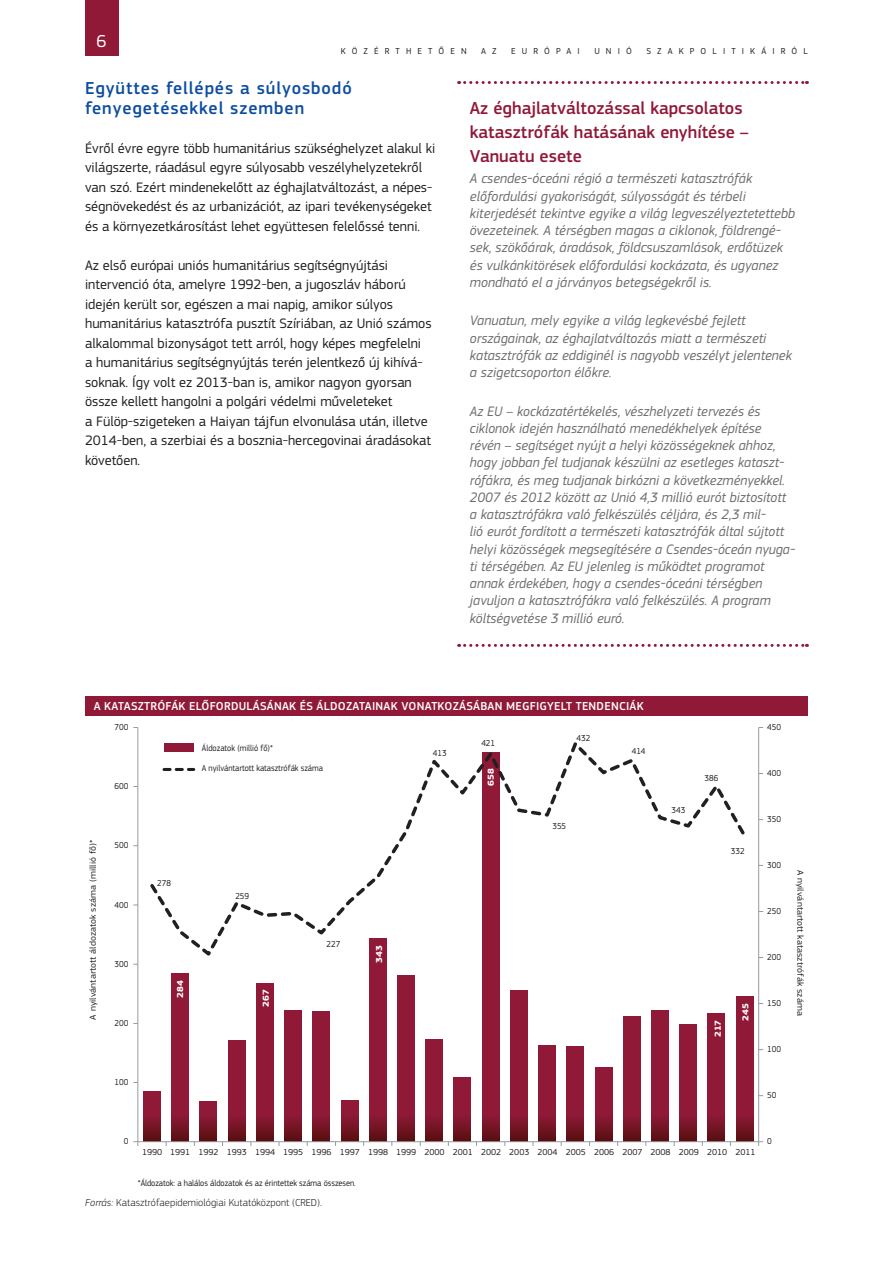
<style>
.page{position:relative;width:893px;height:1263px;background:#fff}
.page>*{position:absolute;margin:0;border:0;box-sizing:border-box;transform-origin:0 0}
.Box_Title{font:500 18px/24px "EC Square Sans Pro";color:#901938}
.Heading03{font:500 18px/19.5px "EC Square Sans Pro";letter-spacing:.05em;color:#0d4da1}
.t1{font:18px "EC Square Sans Pro";color:#fff}
.BodyText{font:14.25px/19.5px "EC Square Sans Pro";color:#231f20}
.Box_fin{font:italic 14.25px/17.2px "EC Square Sans Pro";letter-spacing:.005em;color:#6c6d70;scale:.96 1}
.Box{font:italic 14.25px/17.2px "EC Square Sans Pro";letter-spacing:.005em;color:#6c6d70}
.Graph_Title{font:500 12px "EC Square Sans Pro";letter-spacing:.02em;color:#fff}
.source{font:300 10.5px "EC Square Sans Pro";letter-spacing:.005em;color:#231f20}
.t2{font:9px "EC Square Sans Pro";color:#231f20;scale:.92 1}
.t3{font:9px "EC Square Sans Pro";color:#231f20}
.t4{font:9px "EC Square Sans Pro";color:#231f20;scale:1.09 1}
.t5{font:9px "EC Square Sans Pro";letter-spacing:.68em;color:#231f20}
.t6{font:700 9px "EC Square Sans Pro";letter-spacing:.005em;color:#fff;scale:1.09 1}
.s1{font-style:italic}
</style>
<div class="page">
<div style="left:85px;top:0;width:33px;height:55px;background:#901938"></div>
<svg style="left:459px;top:81px;width:348px;height:3px"></svg>
<svg style="left:459px;top:644px;width:348px;height:3px"></svg>
<svg style="left:736px;top:997px;width:17px;height:144px;background:#8a1834"></svg>
<svg style="left:708px;top:1013px;width:17px;height:128px;background:#891833"></svg>
<svg style="left:680px;top:1024px;width:17px;height:117px;background:#891733"></svg>
<svg style="left:651px;top:1010px;width:17px;height:131px;background:#8a1833"></svg>
<svg style="left:623px;top:1017px;width:17px;height:124px;background:#891833"></svg>
<svg style="left:595px;top:1067px;width:17px;height:74px"></svg>
<svg style="left:567px;top:1047px;width:17px;height:94px;background:#871732"></svg>
<svg style="left:539px;top:1046px;width:17px;height:95px;background:#871732"></svg>
<svg style="left:510px;top:991px;width:17px;height:150px;background:#8a1834"></svg>
<svg style="left:482px;top:959px;width:17px;height:182px;background:#8b1835"></svg>
<svg style="left:454px;top:1077px;width:17px;height:64px"></svg>
<svg style="left:426px;top:1039px;width:17px;height:102px;background:#881732"></svg>
<svg style="left:397px;top:975px;width:18px;height:166px;background:#8b1834"></svg>
<svg style="left:369px;top:959px;width:17px;height:182px;background:#8b1835"></svg>
<div style="left:341px;top:1100px;width:17px;height:42px;background:linear-gradient(to bottom,#9e1c42,#5d1014)"></div>
<svg style="left:313px;top:1012px;width:17px;height:129px;background:#8a1833"></svg>
<svg style="left:285px;top:1010px;width:17px;height:131px;background:#8a1833"></svg>
<svg style="left:256px;top:983px;width:17px;height:158px;background:#8b1834"></svg>
<svg style="left:228px;top:1040px;width:17px;height:101px;background:#881732"></svg>
<div style="left:200px;top:1101px;width:17px;height:41px;background:linear-gradient(to bottom,#9e1c42,#5b1013)"></div>
<svg style="left:172px;top:974px;width:17px;height:167px;background:#8b1834"></svg>
<div style="left:144px;top:1092px;width:17px;height:50px;background:linear-gradient(to bottom,#a01c43,#621118)"></div>
<hr style="left:758px;top:727px;width:1px;height:415px;background:#989a9d">
<hr style="left:137px;top:727px;width:1px;height:415px;background:#989a9d">
<hr style="left:138px;top:1141px;width:621px;height:1px;background:#989a9d">
<svg style="left:133px;top:1141px;width:5px;height:5px"></svg>
<svg style="left:758px;top:1141px;width:5px;height:5px"></svg>
<svg style="left:150px;top:742px;width:595px;height:217px"></svg>
<div style="left:164px;top:743px;width:30px;height:9px;background:#901938"></div>
<svg style="left:164px;top:768px;width:30px;height:3px"></svg>
<div style="left:85px;top:696px;width:723px;height:20px;background:#901938"></div>
<p class="t1" style="left:97px;top:30px;width:12px">6</p>
<p class="t5" style="left:341px;top:45px;width:127px">KÖZÉRTHETŐEN</p>
<p class="t3" style="left:481px;top:45px;width:17px">A Z</p>
<p class="t5" style="left:511px;top:45px;width:70px">EURÓPAI</p>
<p class="t3" style="left:594px;top:45px;width:39px">UNIÓ</p>
<p class="t5" style="left:646px;top:45px;width:163px">SZAKPOLITIKÁIRÓL</p>
<p class="Heading03" style="left:85px;top:79px;width:268px">Együttes fellépés a súlyosbodó fenyegetésekkel szemben</p>
<p class="BodyText" style="left:85px;top:138px;width:352px">Évről évre egyre több humanitárius szükséghelyzet alakul ki világszerte, ráadásul egyre súlyosabb veszélyhelyzetekről van szó. Ezért mindenekelőtt az éghajlatváltozást, a népes&shy;ségnövekedést és az urbanizációt, az ipari tevékenységeket és a környezetkárosítást lehet együttesen felelőssé tenni.</p>
<p class="BodyText" style="left:85px;top:255px;width:348px">Az első európai uniós humanitárius segítségnyújtási intervenció óta, amelyre 1992-ben, a jugoszláv háború idején került sor, egészen a mai napig, amikor súlyos humanitárius katasztrófa pusztít Szíriában, az Unió számos alkalommal bizonyságot tett arról, hogy képes megfelelni a humanitárius segítségnyújtás terén jelentkező új kihívá&shy;soknak. Így volt ez 2013-ban is, amikor nagyon gyorsan össze kellett hangolni a polgári védelmi műveleteket<br>a Fülöp‑szigeteken a Haiyan tájfun elvonulása után, illetve 2014-ben, a szerbiai és a bosznia‑hercegovinai áradásokat követően.</p>
<p class="Box_Title" style="left:470px;top:96px;width:280px">Az éghajlatváltozással kapcsolatos katasztrófák hatásának enyhítése –<br>Vanuatu esete</p>
<p class="Box" style="left:470px;top:170px;width:327px">A csendes‑óceáni régió a természeti katasztrófák előfordulási gyakoriságát, súlyosságát és térbeli kiterjedését tekintve egyike a világ legveszélyeztetettebb övezeteinek. A térségben magas a ciklonok, földrengé&shy;sek, szökőárak, áradások, földcsuszamlások, erdőtüzek és vulkánkitörések előfordulási kockázata, és ugyanez mondható el a járványos betegségekről is.</p>
<p class="Box" style="left:470px;top:312px;width:323px">Vanuatun, mely egyike a világ legkevésbé fejlett országainak, az éghajlatváltozás miatt a természeti katasztrófák az eddiginél is nagyobb veszélyt jelentenek a szigetcsoporton élőkre.</p>
<p class="Box_fin" style="left:470px;top:402px;width:340px">Az EU – kockázatértékelés, vészhelyzeti tervezés és ciklonok idején használható menedékhelyek építése révén – segítséget nyújt a helyi közösségeknek ahhoz, hogy jobban fel tudjanak készülni az esetleges kataszt&shy;rófákra, és meg tudjanak birkózni a következményekkel.<br>2007 és 2012 között az Unió 4,3 millió eurót biztosított a katasztrófákra való felkészülés céljára, és 2,3 mil-<br>lió eurót fordított a természeti katasztrófák által sújtott helyi közösségek megsegítésére a Csendes‑óceán nyuga&shy;ti térségében. Az EU jelenleg is működtet programot annak érdekében, hogy a csendes‑óceáni térségben javuljon a katasztrófákra való felkészülés. A program költségvetése 3 millió euró.</p>
<p class="Graph_Title" style="left:94px;top:699px;width:552px">A KATASZTRÓFÁK ELŐFORDULÁSÁNAK ÉS ÁLDOZATAINAK VONATKOZÁSÁBAN MEGFIGYELT TENDENCIÁK</p>
<p class="t2" style="left:114px;top:722px;width:17px">700</p>
<p class="t2" style="left:114px;top:781px;width:17px">600</p>
<p class="t4" style="left:87px;top:1019px;width:167px;rotate:-90deg">A nyilvántartott áldozatok száma (millió fő)*</p>
<p class="t2" style="left:114px;top:840px;width:17px">500</p>
<p class="t2" style="left:114px;top:899px;width:17px">400</p>
<p class="t2" style="left:114px;top:959px;width:17px">300</p>
<p class="t2" style="left:114px;top:1018px;width:17px">200</p>
<p class="t2" style="left:114px;top:1077px;width:17px">100</p>
<p class="t2" style="left:202px;top:742px;width:79px">Áldozatok (millió fő)*</p>
<p class="t2" style="left:202px;top:763px;width:133px">A nyilvántartott katasztrófák száma</p>
<p class="t2" style="left:157px;top:877px;width:17px">278</p>
<p class="t6" style="left:175px;top:998px;width:18px;rotate:-90deg">284</p>
<p class="t2" style="left:235px;top:891px;width:17px">259</p>
<p class="t6" style="left:260px;top:1007px;width:18px;rotate:-90deg">267</p>
<p class="t2" style="left:327px;top:938px;width:17px">227</p>
<p class="t6" style="left:374px;top:963px;width:18px;rotate:-90deg">343</p>
<p class="t2" style="left:433px;top:748px;width:17px">413</p>
<p class="t2" style="left:481px;top:737px;width:17px">421</p>
<p class="t6" style="left:485px;top:786px;width:18px;rotate:-90deg">658</p>
<p class="t2" style="left:577px;top:733px;width:17px">432</p>
<p class="t2" style="left:552px;top:821px;width:17px">355</p>
<p class="t2" style="left:632px;top:746px;width:17px">414</p>
<p class="t2" style="left:672px;top:804px;width:17px">343</p>
<p class="t2" style="left:705px;top:772px;width:17px">386</p>
<p class="t2" style="left:731px;top:846px;width:17px">332</p>
<p class="t6" style="left:713px;top:1037px;width:18px;rotate:-90deg">217</p>
<p class="t6" style="left:740px;top:1021px;width:18px;rotate:-90deg">245</p>
<p class="t2" style="left:767px;top:722px;width:17px">450</p>
<p class="t2" style="left:767px;top:768px;width:17px">400</p>
<p class="t2" style="left:767px;top:814px;width:17px">350</p>
<p class="t2" style="left:767px;top:860px;width:17px">300</p>
<p class="t2" style="left:767px;top:906px;width:17px">250</p>
<p class="t2" style="left:767px;top:952px;width:17px">200</p>
<p class="t2" style="left:767px;top:998px;width:17px">150</p>
<p class="t2" style="left:767px;top:1044px;width:17px">100</p>
<p class="t4" style="left:805px;top:869px;width:136px;rotate:90deg">A nyilvántartott katasztrófák száma</p>
<p class="t2" style="left:767px;top:1090px;width:12px">50</p>
<p class="t2" style="left:124px;top:1136px;width:7px">0</p>
<p class="t3" style="left:142px;top:1147px;width:615px">1990 1991 1992 1993 1994 1995 1996 1997 1998 1999 2000 2001 2002 2003 2004 2005 2006 2007 2008 2009 2010 2011</p>
<p class="t2" style="left:138px;top:1177px;width:238px">*Áldozatok: a halálos áldozatok és az érintettek száma összesen.</p>
<p class="source" style="left:85px;top:1196px;width:239px"><span class="s1">Forrás:</span> Katasztrófaepidemiológiai Kutatóközpont (CRED).</p>
<p class="t2" style="left:767px;top:1136px;width:7px">0</p>
</div>
